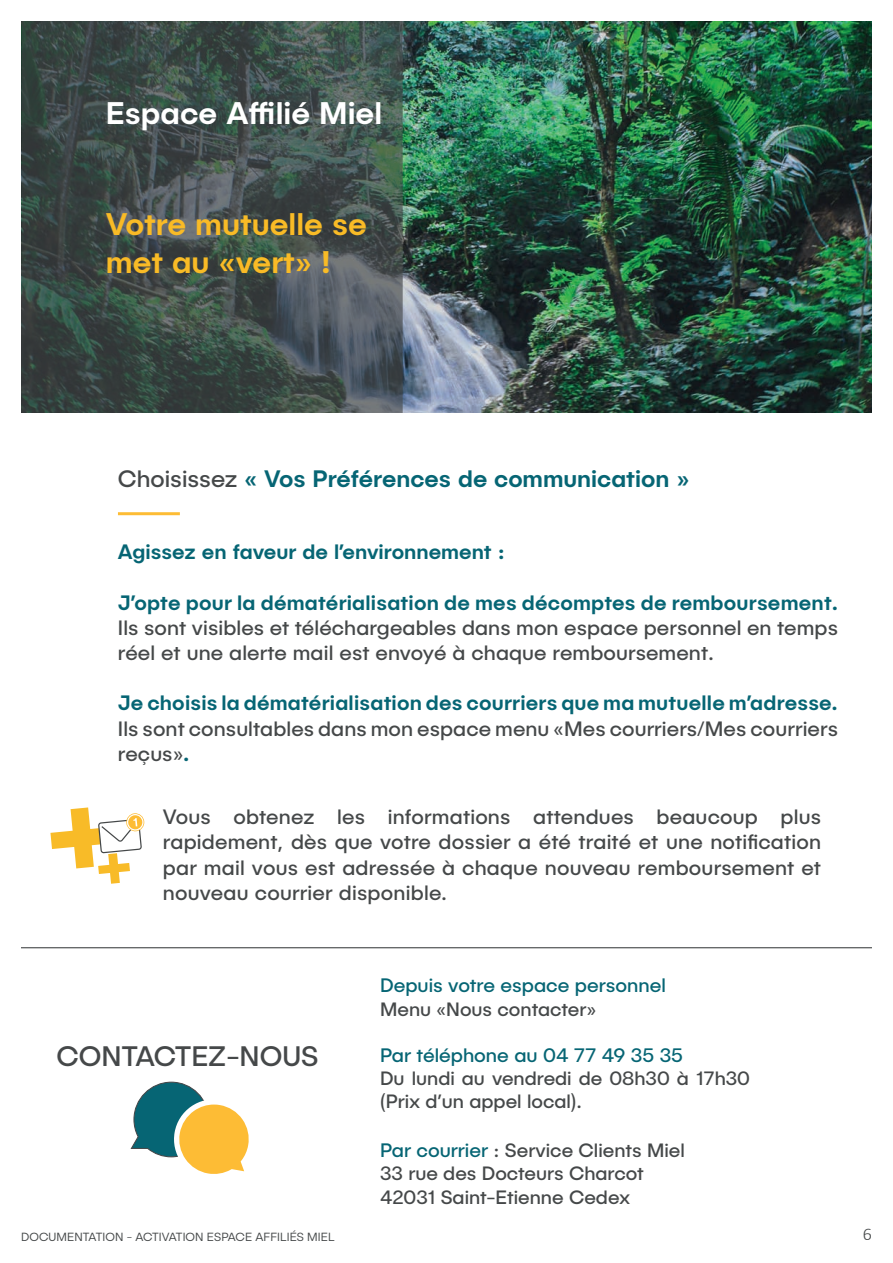
<style>
.page{position:relative;width:893px;height:1263px;background:#fff}
.page>*{position:absolute;margin:0;border:0;box-sizing:border-box;transform-origin:0 0}
.t1{font:500 31.5px/37.8px "Publica Sans";color:#f9bb26}
.t2{font:500 31.5px "Publica Sans";color:#fff}
.t3{font:28.5px "Publica Sans";color:#454849}
.t4{font:500 24px "Publica Sans";color:#066574}
.t5{font:21px/25.2px "Publica Sans";letter-spacing:.005em;color:#454849}
.t6{font:500 21px "Publica Sans";letter-spacing:.01em;color:#066574}
.t7{font:19.65px "Publica Sans";color:#066574}
.t8{font:19.5px/23.4px "Publica Sans";color:#454849}
.t9{font:300 18px "Calibri";color:#454849}
.t10{font:300 12px "Publica Sans";letter-spacing:.01em;color:#454849}
.s1{font-weight:400;color:#454849}
.s2{font-weight:500;color:#066574}
.s3{font-size:19.65px;color:#066574}
</style>
<div class="page">
<img style="left:403px;top:21px;width:469px;height:392px">
<svg style="left:21px;top:21px;width:382px;height:392px;background:#414e4c"></svg>
<hr style="left:118px;top:512px;width:62px;height:3px;background:#fdbc35">
<svg style="left:130px;top:1082px;width:119px;height:92px"></svg>
<hr style="left:21px;top:947px;width:851px;height:1px;background:#454849">
<svg style="left:50px;top:807px;width:95px;height:77px"></svg>
<div style="left:127px;top:814px;width:17px;height:17px;border:1px solid #fff;border-radius:50%"></div>
<h1 class="t2" style="left:106px;top:93px;width:278px">Espace Affilié Miel</h1>
<h1 class="t1" style="left:106px;top:204px;width:262px">Votre mutuelle se met au «vert» !</h1>
<p class="t4" style="left:118px;top:463px;width:573px"><span class="s1">Choisissez</span> « Vos Préférences de communication »</p>
<p class="t6" style="left:118px;top:538px;width:388px">Agissez en faveur de l’environnement :</p>
<p class="t6" style="left:118px;top:589px;width:722px">J’opte pour la dématérialisation de mes décomptes de remboursement.</p>
<p class="t5" style="left:118px;top:614px;width:721px">Ils sont visibles et téléchargeables dans mon espace personnel en temps réel et une alerte mail est envoyé à chaque remboursement.</p>
<p class="t6" style="left:118px;top:689px;width:721px">Je choisis la dématérialisation des courriers que ma mutuelle m’adresse.</p>
<p class="t5" style="left:118px;top:715px;width:721px">Ils sont consultables dans mon espace menu «Mes courriers/Mes courriers reçus»<span class="s2">.</span></p>
<p class="t5" style="left:163px;top:804px;width:660px;text-align:justify">Vous obtenez les informations attendues beaucoup plus rapidement, dès que votre dossier a été traité et une notification par mail vous est adressée à chaque nouveau remboursement et nouveau courrier disponible.</p>
<h2 class="t3" style="left:56px;top:1039px;width:264px">CONTACTEZ-NOUS</h2>
<p class="t7" style="left:380px;top:973px;width:287px">Depuis votre espace personnel</p>
<p class="t8" style="left:380px;top:996px;width:217px">Menu «Nous contacter»</p>
<p class="t7" style="left:380px;top:1042px;width:304px">Par téléphone au 04 77 49 35 35</p>
<p class="t8" style="left:380px;top:1066px;width:371px">Du lundi au vendredi de 08h30 à 17h30 (Prix d’un appel local).</p>
<p class="t8" style="left:380px;top:1138px;width:306px"><span class="s3">Par courrier</span> : Service Clients Miel<br>33 rue des Docteurs Charcot<br>42031 Saint-Etienne Cedex</p>
<p class="t10" style="left:21px;top:1230px;width:315px">DOCUMENTATION - ACTIVATION ESPACE AFFILIÉS MIEL</p>
<p class="t9" style="left:863px;top:1223px;width:11px">6</p>
</div>
